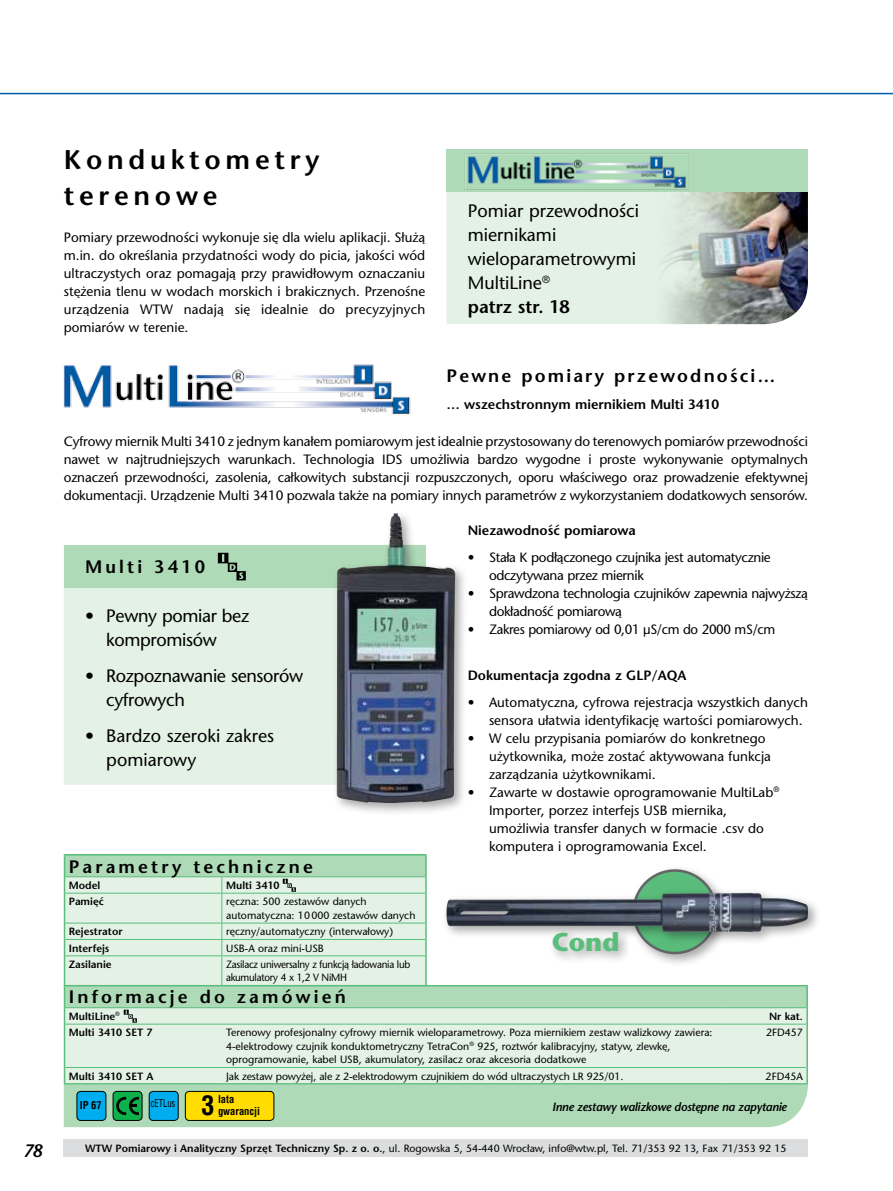
<style>
.page{position:relative;width:893px;height:1191px;background:#fff}
.page>*{position:absolute;margin:0;border:0;box-sizing:border-box;transform-origin:0 0}
.t1{font:600 27px/36px "Stone Sans CE";letter-spacing:.175em;color:#000}
.t2{font:700 condensed 26.55px "Helvetica";color:#000}
.t3{font:700 25.8px "Stone Sans CE";color:#59bd7b}
.t4{font:18px/24px "Stone Sans CE";color:#000}
.t5{font:18px/24px "Stone Sans CE";letter-spacing:-.02em;color:#000}
.t6{font:600 18px "Stone Sans CE";letter-spacing:.175em;color:#000}
.t7{font:600 18px "Stone Sans CE";letter-spacing:.12em;color:#000}
.t8{font:italic 600 18px "Stone Sans CE";color:#000}
.t9{font:13.5px/18px "Stone Sans CE";color:#000}
.t10{font:13.5px/18px "Stone Sans CE";letter-spacing:-.025em;color:#000}
.t11{font:600 13.5px "Stone Sans CE";color:#000}
.t12{font:italic 600 12px "Stone Sans CE";letter-spacing:-.025em;color:#000}
.t13{font:10.5px/13.5px "Stone Sans CE";color:#000}
.t14{font:600 10.5px "Stone Sans CE";color:#000}
.t15{font:10.5px/13.5px "Stone Sans CE";letter-spacing:-.025em;color:#000;scale:.94 1}
.t16{font:700 condensed 10.5px/12px "Helvetica";color:#000}
.t17{font:condensed 10.5px "Helvetica";color:#000;scale:.81 1}
.s1{font-weight:600}
</style>
<div class="page">
<div style="left:64px;top:1140px;width:744px;height:17px;background:#dcddde"></div>
<hr style="left:0;top:93px;width:893px;height:1px;background:#005baa">
<hr style="left:64px;top:854px;width:158px;height:1px;background:#59bd7b">
<hr style="left:222px;top:854px;width:205px;height:1px;background:#59bd7b">
<div style="left:446px;top:191px;width:157px;height:133px;background:#e4f2e6"></div>
<img style="left:603px;top:191px;width:205px;height:133px">
<div style="left:446px;top:149px;width:362px;height:42px;background:#aedab7"></div>
<div style="left:64px;top:587px;width:268px;height:197px;background:#e4f2e6"></div>
<div style="left:64px;top:545px;width:361px;height:42px;background:#aedab7"></div>
<svg style="left:218px;top:553px;width:28px;height:27px"></svg>
<div style="left:65px;top:985px;width:742px;height:22px;background:#aedab7"></div>
<div style="left:65px;top:1008px;width:741px;height:59px;background:#e4f2e6"></div>
<hr style="left:222px;top:1007px;width:500px;height:1px;background:#59bd7b">
<hr style="left:722px;top:1007px;width:84px;height:1px;background:#59bd7b">
<hr style="left:222px;top:1023px;width:500px;height:1px;background:#59bd7b">
<hr style="left:722px;top:1023px;width:84px;height:1px;background:#59bd7b">
<hr style="left:222px;top:985px;width:500px;height:1px;background:#59bd7b">
<hr style="left:722px;top:985px;width:86px;height:1px;background:#59bd7b">
<hr style="left:806px;top:986px;width:2px;height:21px;background:#59bd7b">
<svg style="left:806px;top:1007px;width:2px;height:17px"></svg>
<hr style="left:64px;top:1024px;width:1px;height:43px;background:#59bd7b">
<hr style="left:806px;top:1024px;width:2px;height:43px;background:#59bd7b">
<svg style="left:64px;top:855px;width:363px;height:169px;background:#cee8d3"></svg>
<svg style="left:64px;top:1067px;width:744px;height:60px;background:#b5dcbe"></svg>
<div style="left:149px;top:1091px;width:29px;height:29px;background:#00aeef;border-radius:4px"></div>
<div style="left:149px;top:1091px;width:30px;height:29px;border:1px solid #000;border-radius:4px"></div>
<div style="left:185px;top:1091px;width:89px;height:29px;background:#fd0;border-radius:4px"></div>
<div style="left:185px;top:1091px;width:89px;height:29px;border:1px solid #000;border-radius:4px"></div>
<div style="left:77px;top:1091px;width:29px;height:29px;background:#00aeef;border-radius:4px"></div>
<div style="left:77px;top:1091px;width:29px;height:29px;border:1px solid #000;border-radius:4px"></div>
<img style="left:465px;top:153px;width:224px;height:37px">
<img style="left:63px;top:364px;width:348px;height:51px">
<div style="left:332px;top:509px;width:137px;height:307px;background:#000;opacity:.35"></div>
<img style="left:336px;top:513px;width:120px;height:290px">
<div style="left:628px;top:864px;width:103px;height:103px;background:#000;opacity:.35"></div>
<div style="left:634px;top:870px;width:82px;height:83px;background:#59bd7b;border-radius:50%"></div>
<div style="left:632px;top:869px;width:85px;height:85px;border:3px solid #636466;border-radius:50%"></div>
<div style="left:442px;top:888px;width:379px;height:57px;background:#000;opacity:.35"></div>
<img style="left:446px;top:893px;width:362px;height:39px">
<div style="left:548px;top:927px;width:83px;height:37px;background:#000;opacity:.35"></div>
<h1 class="t1" style="left:64px;top:142px;width:257px">Konduktometry terenowe</h1>
<p class="t9" style="left:64px;top:228px;width:363px;text-align:justify">Pomiary przewodności wykonuje się dla wielu aplikacji. Służą m.in. do określania przydatności wody do picia, jakości wód ultraczystych oraz pomagają przy prawidłowym oznaczaniu stężenia tlenu w wodach morskich i brakicznych. Przenośne urządzenia WTW nadają się idealnie do precyzyjnych pomiarów w terenie.</p>
<h3 class="t4" style="left:468px;top:198px;width:173px">Pomiar przewodności miernikami wieloparametrowymi<br>MultiLine<sup>®<br></sup><span class="s1">patrz str. 18</span></h3>
<h3 class="t7" style="left:446px;top:365px;width:331px">Pewne pomiary przewodności…</h3>
<p class="t11" style="left:446px;top:396px;width:274px">… wszechstronnym miernikiem Multi 3410</p>
<p class="t9" style="left:64px;top:432px;width:746px;text-align:justify">Cyfrowy miernik Multi 3410 z jednym kanałem pomiarowym jest idealnie przystosowany do terenowych pomiarów przewodności nawet w najtrudniejszych warunkach. Technologia IDS umożliwia bardzo wygodne i proste wykonywanie optymalnych oznaczeń przewodności, zasolenia, całkowitych substancji rozpuszczonych, oporu właściwego oraz prowadzenie efektywnej dokumentacji. Urządzenie Multi 3410 pozwala także na pomiary innych parametrów z wykorzystaniem dodatkowych sensorów.</p>
<h3 class="t6" style="left:85px;top:555px;width:121px">Multi 3410</h3>
<h3 class="t5" style="left:106px;top:604px;width:144px;text-indent:-21px">• Pewny pomiar bez kompromisów</h3>
<h3 class="t5" style="left:106px;top:664px;width:198px;text-indent:-21px">• Rozpoznawanie sensorów cyfrowych</h3>
<h3 class="t4" style="left:106px;top:724px;width:169px;text-indent:-21px">• Bardzo szeroki zakres pomiarowy</h3>
<h3 class="t6" style="left:69px;top:855px;width:246px">Parametry techniczne</h3>
<p class="t14" style="left:69px;top:879px;width:33px">Model</p>
<p class="t14" style="left:226px;top:879px;width:55px">Multi 3410</p>
<p class="t14" style="left:69px;top:895px;width:37px">Pamięć</p>
<p class="t13" style="left:226px;top:895px;width:191px">ręczna: 500 zestawów danych automatyczna: 10000 zestawów danych</p>
<p class="t14" style="left:69px;top:925px;width:55px">Rejestrator</p>
<p class="t13" style="left:226px;top:924px;width:169px">ręczny/automatyczny (interwałowy)</p>
<p class="t14" style="left:69px;top:941px;width:42px">Interfejs</p>
<p class="t13" style="left:226px;top:941px;width:99px">USB-A oraz mini-USB</p>
<p class="t14" style="left:69px;top:958px;width:44px">Zasilanie</p>
<p class="t15" style="left:226px;top:957px;width:197px">Zasilacz uniwersalny z funkcją ładowania lub akumulatory 4 x 1,2 V NiMH</p>
<p class="t11" style="left:468px;top:522px;width:170px">Niezawodność pomiarowa</p>
<p class="t10" style="left:489px;top:549px;width:283px;text-indent:-21px">• Stała K podłączonego czujnika jest automatycznie odczytywana przez miernik</p>
<p class="t10" style="left:489px;top:585px;width:320px;text-indent:-21px">• Sprawdzona technologia czujników zapewnia najwyższą dokładność pomiarową</p>
<p class="t10" style="left:468px;top:621px;width:309px">• Zakres pomiarowy od 0,01 μS/cm do 2000 mS/cm</p>
<p class="t11" style="left:468px;top:666px;width:220px">Dokumentacja zgodna z GLP/AQA</p>
<p class="t9" style="left:489px;top:693px;width:320px;text-indent:-21px">• Automatyczna, cyfrowa rejestracja wszystkich danych sensora ułatwia identyfikację wartości pomiarowych.</p>
<p class="t9" style="left:489px;top:729px;width:283px;text-indent:-21px">• W celu przypisania pomiarów do konkretnego użytkownika, może zostać aktywowana funkcja zarządzania użytkownikami.</p>
<p class="t9" style="left:489px;top:783px;width:292px;text-indent:-21px">• Zawarte w dostawie oprogramowanie MultiLab<sup>® </sup>Importer, porzez interfejs USB miernika, umożliwia transfer danych w formacie .csv do komputera i oprogramowania Excel.</p>
<h3 class="t3" style="left:552px;top:926px;width:69px">Cond</h3>
<h3 class="t6" style="left:69px;top:986px;width:278px">Informacje do zamówień</h3>
<p class="t14" style="left:69px;top:1010px;width:53px">MultiLine<sup>®</sup></p>
<p class="t14" style="left:769px;top:1010px;width:35px">Nr kat.</p>
<p class="t14" style="left:69px;top:1026px;width:85px">Multi 3410 SET 7</p>
<p class="t13" style="left:226px;top:1025px;width:488px">Terenowy profesjonalny cyfrowy miernik wieloparametrowy. Poza miernikiem zestaw walizkowy zawiera:<br>4-elektrodowy czujnik konduktometryczny TetraCon<sup>®</sup> 925, roztwór kalibracyjny, statyw, zlewkę, oprogramowanie, kabel USB, akumulatory, zasilacz oraz akcesoria dodatkowe</p>
<p class="t13" style="left:766px;top:1025px;width:38px">2FD457</p>
<p class="t14" style="left:69px;top:1069px;width:86px">Multi 3410 SET A</p>
<p class="t13" style="left:226px;top:1069px;width:399px">Jak zestaw powyżej, ale z 2-elektrodowym czujnikiem do wód ultraczystych LR 925/01.</p>
<p class="t13" style="left:766px;top:1069px;width:39px">2FD45A</p>
<p class="t17" style="left:151px;top:1096px;width:32px">cETLus</p>
<h2 class="t2" style="left:201px;top:1088px;width:15px">3</h2>
<p class="t16" style="left:218px;top:1093px;width:43px">lata gwarancji</p>
<p class="t16" style="left:80px;top:1098px;width:23px">IP 67</p>
<p class="t12" style="left:552px;top:1099px;width:236px">Inne zestawy walizkowe dostępne na zapytanie</p>
<h3 class="t8" style="left:23px;top:1139px;width:21px">78</h3>
<p class="t13" style="left:85px;top:1142px;width:703px"><span class="s1">WTW Pomiarowy i Analityczny Sprzęt Techniczny Sp. z o. o.</span>, ul. Rogowska 5, 54-440 Wrocław, info@wtw.pl, Tel. 71/353 92 13, Fax 71/353 92 15</p>
</div>
